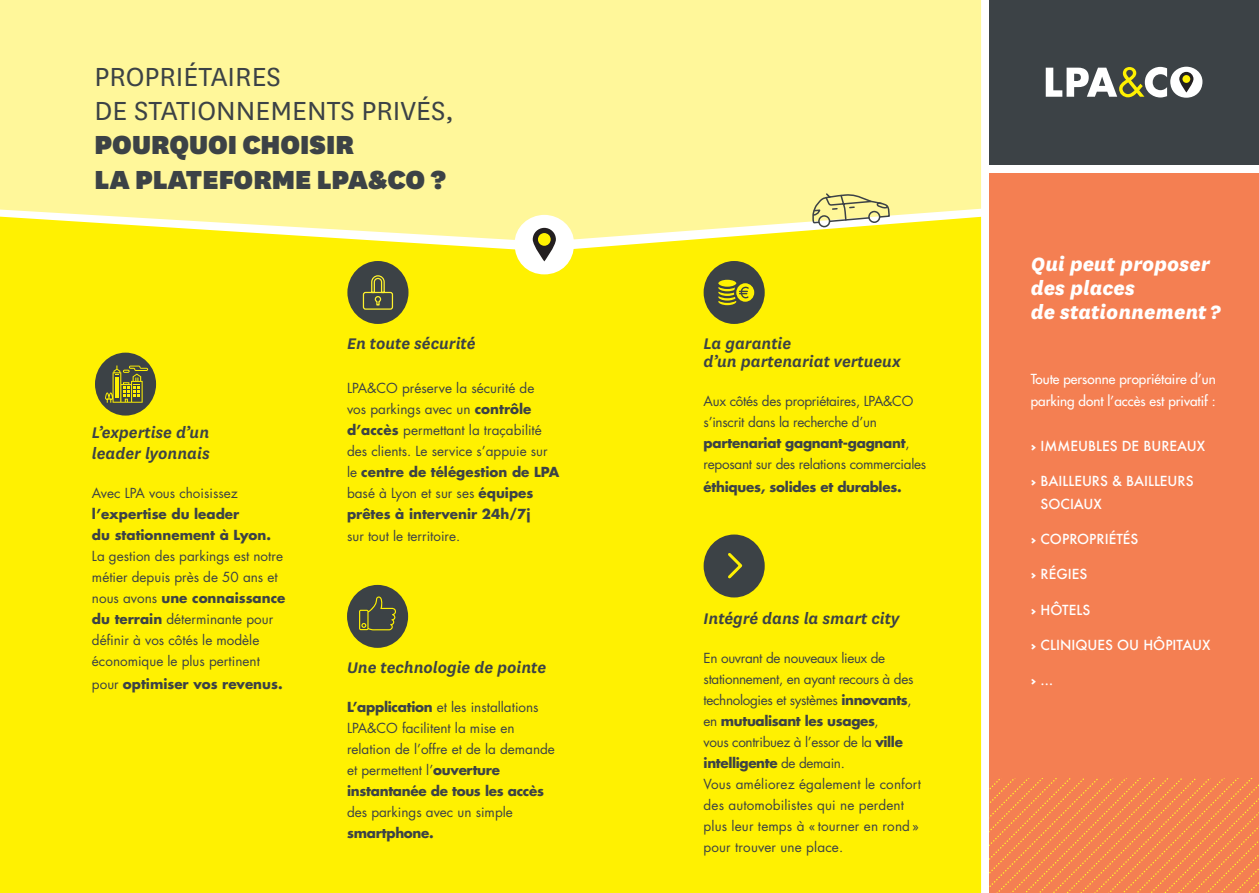
<style>
.page{position:relative;width:1259px;height:893px;background:#fff}
.page>*{position:absolute;margin:0;border:0;box-sizing:border-box;transform-origin:0 0}
.t1{font:30.6px/34.2px "National";color:#3c4246}
.t2{font:900 30.6px/34.2px "National";color:#3c4246}
.t3{font:italic 800 22.5px/24px "National";color:#fff}
.t4{font:italic 600 18px/18px "National";color:#3c4246}
.t5{font:13.5px/21px "Futura";color:#3c4246}
.t6{font:13.5px/21px "Futura";letter-spacing:-.02em;color:#3c4246}
.t7{font:500 13.5px/22.5px "Futura";color:#fff}
.t8{font:700 13.5px/21px "Futura";color:#3c4246}
.t9{font:13.5px/22.5px "Futura";color:#fff}
.t10{font:700 13.5px "Futura";letter-spacing:-.02em;color:#3c4246}
.t11{font:900 13.5px "National";color:#fff}
.s1{font-weight:700}
.s2{font-weight:400}
.s3{font-family:"National";font-weight:900}
.s4{font-family:"Futura";font-weight:500}
</style>
<div class="page">
<div style="left:989px;top:173px;width:270px;height:720px;background:#f47f52"></div>
<div style="left:989px;top:0;width:270px;height:165px;background:#3c4246"></div>
<div style="left:0;top:0;width:981px;height:217px;background:#fff79a"></div>
<div style="left:0;top:217px;width:981px;height:676px;background:#fff101"></div>
<div style="left:703px;top:534px;width:61px;height:63px;background:#3c4246;border-radius:50%"></div>
<svg style="left:728px;top:553px;width:15px;height:26px"></svg>
<div style="left:95px;top:353px;width:61px;height:63px;background:#3c4246;border-radius:50%"></div>
<svg style="left:105px;top:365px;width:43px;height:38px"></svg>
<svg style="left:811px;top:192px;width:80px;height:36px;background:#dcd898"></svg>
<div style="left:514px;top:215px;width:60px;height:59px;background:#fff;border-radius:50%"></div>
<svg style="left:533px;top:228px;width:23px;height:33px"></svg>
<div style="left:538px;top:233px;width:13px;height:13px;background:#fff101;border-radius:50%"></div>
<svg style="left:989px;top:778px;width:270px;height:115px"></svg>
<div style="left:347px;top:585px;width:61px;height:63px;background:#3c4246;border-radius:50%"></div>
<svg style="left:359px;top:596px;width:37px;height:34px"></svg>
<div style="left:347px;top:261px;width:61px;height:63px;background:#3c4246;border-radius:50%"></div>
<svg style="left:362px;top:275px;width:32px;height:35px"></svg>
<div style="left:703px;top:261px;width:61px;height:63px;background:#3c4246;border-radius:50%"></div>
<div style="left:718px;top:280px;width:18px;height:7px;background:#fff101;border-radius:50%"></div>
<svg style="left:718px;top:283px;width:36px;height:22px"></svg>
<svg style="left:1045px;top:67px;width:122px;height:30px"></svg>
<div style="left:1170px;top:67px;width:32px;height:31px;background:#fff;border-radius:50%"></div>
<svg style="left:1179px;top:72px;width:14px;height:20px"></svg>
<div style="left:1182px;top:75px;width:8px;height:8px;background:#fff101;border-radius:50%"></div>
<h1 class="t1" style="left:95px;top:58px;width:361px">PROPRIÉTAIRES<br>DE STATIONNEMENTS PRIVÉS,</h1>
<h1 class="t2" style="left:95px;top:126px;width:353px">POURQUOI CHOISIR<br>LA PLATEFORME LPA&amp;CO ?</h1>
<h3 class="t4" style="left:92px;top:421px;width:119px;line-height:21px">L’expertise d’un leader lyonnais</h3>
<p class="t5" style="left:92px;top:483px;width:147px">Avec LPA vous choisissez</p>
<p class="t8" style="left:92px;top:503px;width:181px">l’expertise du leader<br>du stationnement à Lyon.</p>
<p class="t5" style="left:92px;top:546px;width:195px">La gestion des parkings est notre métier depuis près de 50 ans et nous avons <span class="s1">une connaissance du terrain</span> déterminante pour définir à vos côtés le modèle économique le plus pertinent</p>
<p class="t8" style="left:92px;top:673px;width:192px"><span class="s2">pour</span> optimiser vos revenus.</p>
<h3 class="t4" style="left:347px;top:334px;width:130px">En toute sécurité</h3>
<p class="t5" style="left:347px;top:377px;width:214px">LPA&amp;CO préserve la sécurité de<br>vos parkings avec un <span class="s1">contrôle d’accès</span> permettant la traçabilité des clients. Le service s’appuie sur le <span class="s1">centre de télégestion de LPA </span>basé à Lyon et sur ses <span class="s1">équipes prêtes à intervenir 24h/7j</span></p>
<p class="t5" style="left:347px;top:525px;width:115px">sur tout le territoire.</p>
<h3 class="t4" style="left:347px;top:658px;width:201px">Une technologie de pointe</h3>
<p class="t5" style="left:347px;top:696px;width:209px"><span class="s1">L’application</span> et les installations<br>LPA&amp;CO facilitent la mise en relation de l’offre et de la demande et permettent l’<span class="s1">ouverture instantanée de tous les accès</span></p>
<p class="t5" style="left:347px;top:801px;width:167px">des parkings avec un simple</p>
<p class="t10" style="left:347px;top:824px;width:88px">smartphone.</p>
<h3 class="t4" style="left:703px;top:334px;width:198px">La garantie<br>d’un partenariat vertueux</h3>
<p class="t6" style="left:703px;top:391px;width:224px">Aux côtés des propriétaires, LPA&amp;CO s’inscrit dans la recherche d’un <span class="s1">partenariat gagnant-gagnant</span>, reposant sur des relations commerciales</p>
<p class="t10" style="left:703px;top:477px;width:200px">éthiques, solides et durables.</p>
<h3 class="t4" style="left:703px;top:608px;width:197px">Intégré dans la smart city</h3>
<p class="t5" style="left:703px;top:647px;width:219px">En ouvrant de nouveaux lieux de stationnement, en ayant recours à des technologies et systèmes <span class="s1">innovants</span>, en <span class="s1">mutualisant les usages</span>,<br>vous contribuez à l’essor de la <span class="s1">ville intelligente</span> de demain.<br>Vous améliorez également le confort des automobilistes qui ne perdent plus leur temps à « tourner en rond» pour trouver une place.</p>
<h2 class="t3" style="left:1030px;top:251px;width:191px">Qui peut proposer des places<br>de stationnement ?</h2>
<p class="t9" style="left:1030px;top:367px;width:187px">Toute personne propriétaire d’un parking dont l’accès est privatif :</p>
<p class="t7" style="left:1030px;top:435px;width:176px"><span class="s3">&gt;</span> IMMEUBLES DE BUREAUX</p>
<p class="t7" style="left:1040px;top:470px;width:154px;text-indent:-10px"><span class="s3">&gt;</span> BAILLEURS &amp; BAILLEURS<br>SOCIAUX</p>
<p class="t7" style="left:1030px;top:528px;width:109px"><span class="s3">&gt;</span> COPROPRIÉTÉS</p>
<p class="t7" style="left:1030px;top:563px;width:58px"><span class="s3">&gt;</span> RÉGIES</p>
<p class="t7" style="left:1030px;top:598px;width:61px"><span class="s3">&gt;</span> HÔTELS</p>
<p class="t7" style="left:1030px;top:633px;width:181px"><span class="s3">&gt;</span> CLINIQUES OU HÔPITAUX</p>
<p class="t11" style="left:1030px;top:672px;width:24px">&gt; <span class="s4">…</span></p>
</div>
